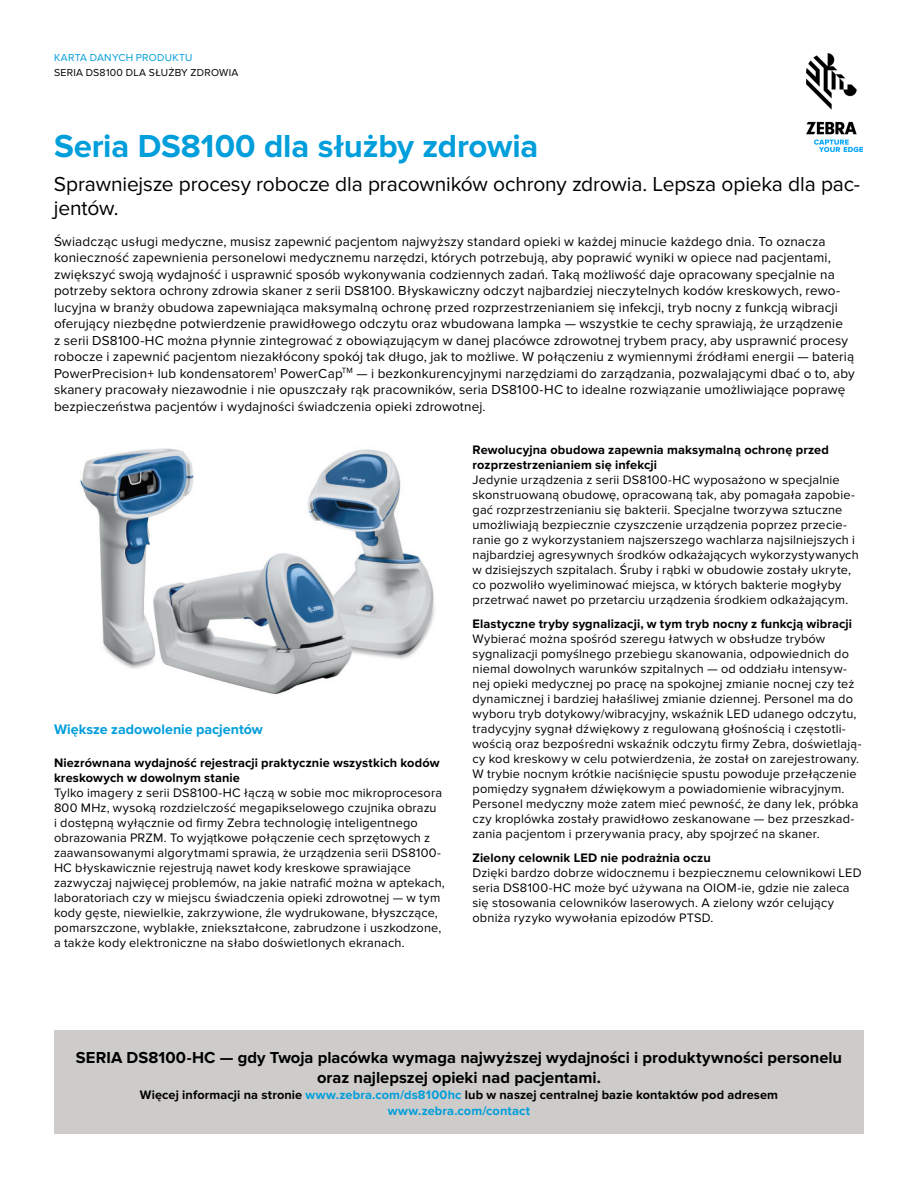
<style>
.page{position:relative;width:918px;height:1188px;background:#fff}
.page>*{position:absolute;margin:0;border:0;box-sizing:border-box;transform-origin:0 0}
.t1{font:700 33px "Proxima Nova";letter-spacing:-.005em;color:#009edb}
.t2{font:21px/24px "Proxima Nova";letter-spacing:-.01em;color:#000}
.t3{font:700 16.5px/20.2px "Proxima Nova";color:#000;text-align:center}
.t4{font:700 14.25px "Proxima Nova";color:#009edb}
.t5{font:13.5px/16.5px "Proxima Nova";letter-spacing:.01em;color:#000}
.t6{font:12.75px/15px "Proxima Nova";letter-spacing:.015em;color:#000}
.t7{font:700 12.75px/15px "Proxima Nova";letter-spacing:.01em;color:#000}
.t8{font:10.5px "Proxima Nova";letter-spacing:.025em;color:#000}
.t9{font:10.5px "Proxima Nova";letter-spacing:.025em;color:#009edb}
.s1{color:#009edb}
</style>
<div class="page">
<img style="left:806px;top:54px;width:56px;height:97px">
<div style="left:54px;top:1031px;width:810px;height:103px;background:#cdccca"></div>
<img style="left:79px;top:448px;width:356px;height:247px">
<p class="t9" style="left:54px;top:52px;width:140px">KARTA DANYCH PRODUKTU</p>
<p class="t8" style="left:54px;top:66px;width:186px">SERIA DS8100 DLA SŁUŻBY ZDROWIA</p>
<h1 class="t1" style="left:54px;top:127px;width:486px">Seria DS8100 dla służby zdrowia</h1>
<h2 class="t2" style="left:54px;top:173px;width:808px">Sprawniejsze procesy robocze dla pracowników ochrony zdrowia. Lepsza opieka dla pac&shy;jentów.</h2>
<p class="t5" style="left:54px;top:233px;width:802px">Świadcząc usługi medyczne, musisz zapewnić pacjentom najwyższy standard opieki w każdej minucie każdego dnia. To oznacza konieczność zapewnienia personelowi medycznemu narzędzi, których potrzebują, aby poprawić wyniki w opiece nad pacjentami, zwiększyć swoją wydajność i usprawnić sposób wykonywania codziennych zadań. Taką możliwość daje opracowany specjalnie na potrzeby sektora ochrony zdrowia skaner z serii DS8100. Błyskawiczny odczyt najbardziej nieczytelnych kodów kreskowych, rewo&shy;lucyjna w branży obudowa zapewniająca maksymalną ochronę przed rozprzestrzenianiem się infekcji, tryb nocny z funkcją wibracji oferujący niezbędne potwierdzenie prawidłowego odczytu oraz wbudowana lampka — wszystkie te cechy sprawiają, że urządzenie<br>z serii DS8100-HC można płynnie zintegrować z obowiązującym w danej placówce zdrowotnej trybem pracy, aby usprawnić procesy robocze i zapewnić pacjentom niezakłócony spokój tak długo, jak to możliwe. W połączeniu z wymiennymi źródłami energii — baterią PowerPrecision+ lub kondensatorem<sup>1</sup> PowerCap<sup>TM</sup> — i bezkonkurencyjnymi narzędziami do zarządzania, pozwalającymi dbać o to, aby skanery pracowały niezawodnie i nie opuszczały rąk pracowników, seria DS8100-HC to idealne rozwiązanie umożliwiające poprawę bezpieczeństwa pacjentów i wydajności świadczenia opieki zdrowotnej.</p>
<p class="t4" style="left:54px;top:721px;width:210px">Większe zadowolenie pacjentów</p>
<p class="t7" style="left:54px;top:755px;width:387px">Niezrównana wydajność rejestracji praktycznie wszystkich kodów kreskowych w dowolnym stanie</p>
<p class="t6" style="left:54px;top:785px;width:392px">Tylko imagery z serii DS8100-HC łączą w sobie moc mikroprocesora 800 MHz, wysoką rozdzielczość megapikselowego czujnika obrazu<br>i dostępną wyłącznie od firmy Zebra technologię inteligentnego obrazowania PRZM. To wyjątkowe połączenie cech sprzętowych z zaawansowanymi algorytmami sprawia, że urządzenia serii DS8100- HC błyskawicznie rejestrują nawet kody kreskowe sprawiające zazwyczaj najwięcej problemów, na jakie natrafić można w aptekach, laboratoriach czy w miejscu świadczenia opieki zdrowotnej — w tym kody gęste, niewielkie, zakrzywione, źle wydrukowane, błyszczące, pomarszczone, wyblakłe, zniekształcone, zabrudzone i uszkodzone, a także kody elektroniczne na słabo doświetlonych ekranach.</p>
<p class="t7" style="left:472px;top:443px;width:358px">Rewolucyjna obudowa zapewnia maksymalną ochronę przed rozprzestrzenianiem się infekcji</p>
<p class="t6" style="left:472px;top:473px;width:388px">Jedynie urządzenia z serii DS8100-HC wyposażono w specjalnie skonstruowaną obudowę, opracowaną tak, aby pomagała zapobie&shy;gać rozprzestrzenianiu się bakterii. Specjalne tworzywa sztuczne umożliwiają bezpiecznie czyszczenie urządzenia poprzez przecie&shy;ranie go z wykorzystaniem najszerszego wachlarza najsilniejszych i najbardziej agresywnych środków odkażających wykorzystywanych w dzisiejszych szpitalach. Śruby i rąbki w obudowie zostały ukryte, co pozwoliło wyeliminować miejsca, w których bakterie mogłyby przetrwać nawet po przetarciu urządzenia środkiem odkażającym.</p>
<p class="t7" style="left:472px;top:617px;width:381px">Elastyczne tryby sygnalizacji, w tym tryb nocny z funkcją wibracji</p>
<p class="t6" style="left:472px;top:632px;width:391px">Wybierać można spośród szeregu łatwych w obsłudze trybów sygnalizacji pomyślnego przebiegu skanowania, odpowiednich do niemal dowolnych warunków szpitalnych — od oddziału intensyw&shy;nej opieki medycznej po pracę na spokojnej zmianie nocnej czy też dynamicznej i bardziej hałaśliwej zmianie dziennej. Personel ma do wyboru tryb dotykowy/wibracyjny, wskaźnik LED udanego odczytu, tradycyjny sygnał dźwiękowy z regulowaną głośnością i częstotli&shy;wością oraz bezpośredni wskaźnik odczytu firmy Zebra, doświetlają&shy;cy kod kreskowy w celu potwierdzenia, że został on zarejestrowany.<br>W trybie nocnym krótkie naciśnięcie spustu powoduje przełączenie pomiędzy sygnałem dźwiękowym a powiadomienie wibracyjnym.<br>Personel medyczny może zatem mieć pewność, że dany lek, próbka czy kroplówka zostały prawidłowo zeskanowane — bez przeszkad&shy;zania pacjentom i przerywania pracy, aby spojrzeć na skaner.</p>
<p class="t7" style="left:472px;top:851px;width:240px">Zielony celownik LED nie podrażnia oczu</p>
<p class="t6" style="left:472px;top:866px;width:391px">Dzięki bardzo dobrze widocznemu i bezpiecznemu celownikowi LED seria DS8100-HC może być używana na OIOM-ie, gdzie nie zaleca się stosowania celowników laserowych. A zielony wzór celujący obniża ryzyko wywołania epizodów PTSD.</p>
<p class="t3" style="left:76px;top:1048px;width:768px">SERIA DS8100-HC — gdy Twoja placówka wymaga najwyższej wydajności i produktywności personelu oraz najlepszej opieki nad pacjentami.</p>
<p class="t7" style="left:140px;top:1087px;width:640px;line-height:15.8px;text-align:center">Więcej informacji na stronie <span class="s1">www.zebra.com/ds8100hc</span> lub w naszej centralnej bazie kontaktów pod adresem <span class="s1">www.zebra.com/contact</span></p>
</div>
